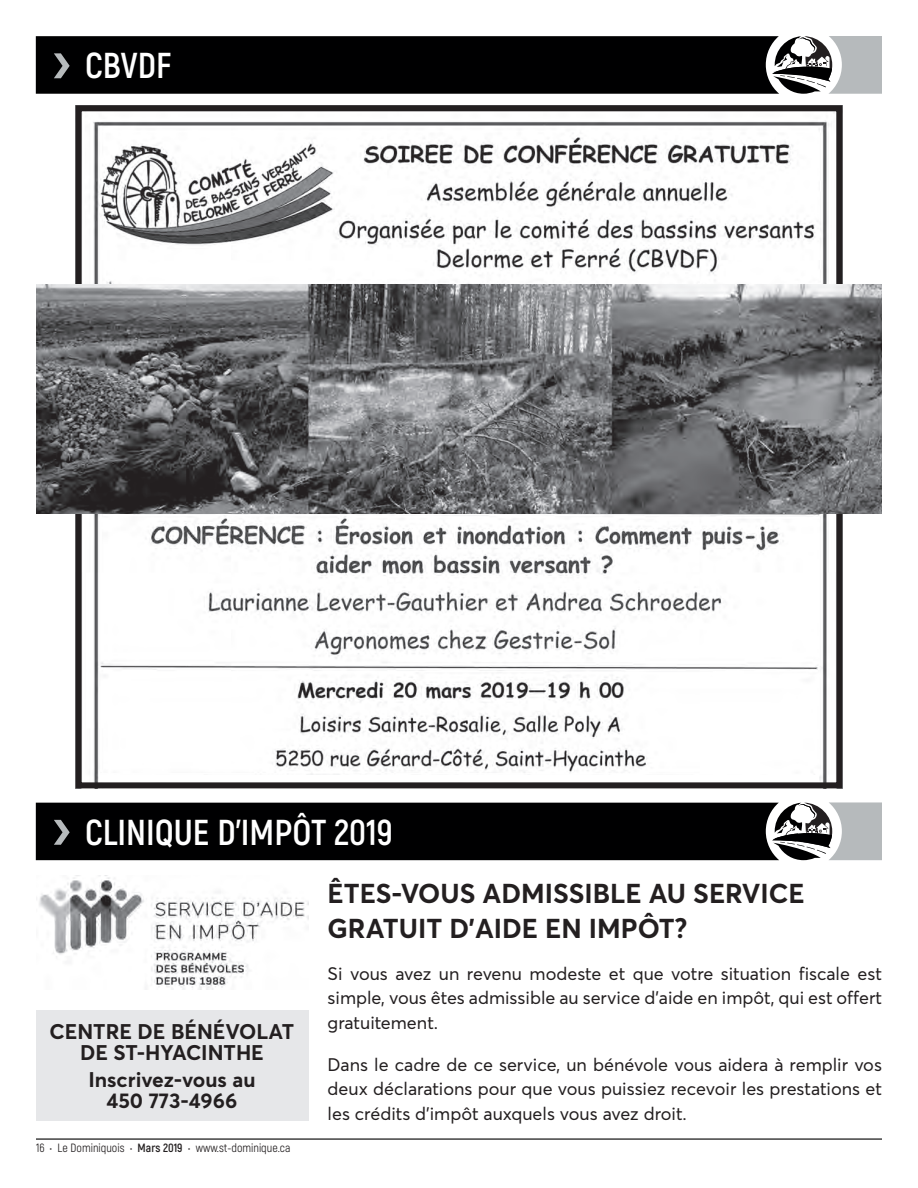
<style>
.page{position:relative;width:918px;height:1188px;background:#fff}
.page>*{position:absolute;margin:0;border:0;box-sizing:border-box;transform-origin:0 0}
.t1{font:700 36px "Akrobat";color:#fff}
.t2{font:700 27px/35.1px "Averta";color:#231f20}
.t3{font:700 21px/21px "Averta";color:#231f20;text-align:center}
.t4{font:18px/24.3px "Averta";color:#231f20;text-align:justify}
.t5{font:12px "Akrobat";color:#231f20}
.s1{font-weight:700}
</style>
<div class="page">
<hr style="left:36px;top:1139px;width:846px;height:1px;background:#000001">
<div style="left:36px;top:1010px;width:272px;height:111px;background:#e6e7e9"></div>
<svg style="left:36px;top:36px;width:846px;height:58px;background:#181819"></svg>
<svg style="left:36px;top:802px;width:846px;height:58px;background:#18191a"></svg>
<img style="left:83px;top:112px;width:752px;height:669px">
<div style="left:76px;top:105px;width:766px;height:683px;border:6px solid #231f20"></div>
<img style="left:36px;top:285px;width:846px;height:228px">
<div style="left:99px;top:775px;width:720px;height:6px;background:#fff"></div>
<img style="left:36px;top:875px;width:272px;height:114px">
<h1 class="t1" style="left:85px;top:43px;width:88px">CBVDF</h1>
<h1 class="t1" style="left:85px;top:810px;width:309px">CLINIQUE D’IMPÔT 2019</h1>
<h2 class="t2" style="left:328px;top:875px;width:479px">ÊTES-VOUS ADMISSIBLE AU SERVICE<br>GRATUIT D’AIDE EN IMPÔT?</h2>
<p class="t4" style="left:328px;top:962px;width:556px">Si vous avez un revenu modeste et que votre situation fiscale est simple, vous êtes admissible au service d’aide en impôt, qui est offert gratuitement.</p>
<p class="t4" style="left:328px;top:1052px;width:556px">Dans le cadre de ce service, un bénévole vous aidera à remplir vos deux déclarations pour que vous puissiez recevoir les prestations et les crédits d’impôt auxquels vous avez droit.</p>
<p class="t3" style="left:50px;top:1021px;width:246px">CENTRE DE BÉNÉVOLAT<br>DE ST-HYACINTHE</p>
<p class="t3" style="left:88px;top:1069px;width:169px">Inscrivez-vous au<br>450 773-4966</p>
<p class="t5" style="left:36px;top:1140px;width:256px">16 • Le Dominiquois • <span class="s1">Mars 2019</span> • www.st-dominique.ca</p>
</div>
